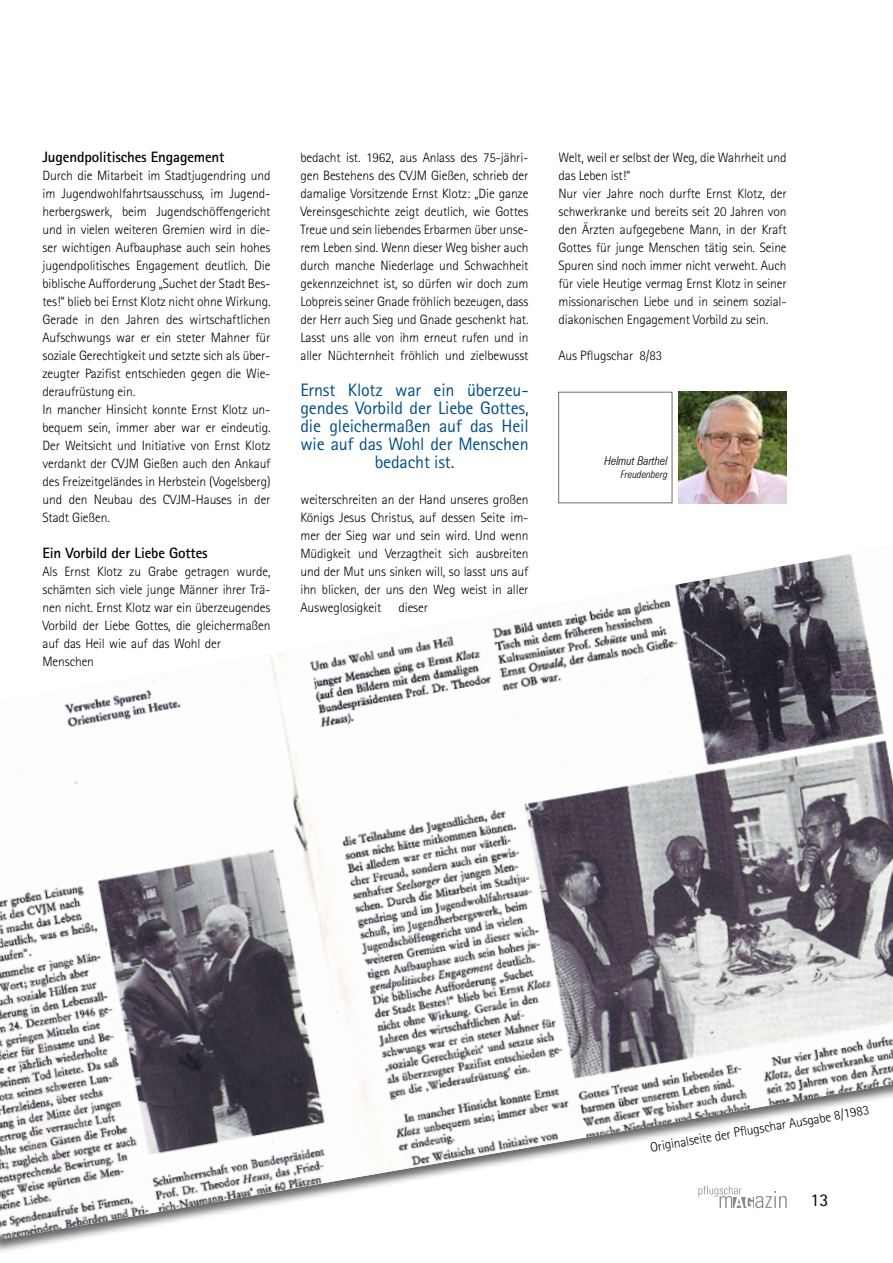
<style>
.page{position:relative;width:893px;height:1263px;background:#fff}
.page>*{position:absolute;margin:0;border:0;box-sizing:border-box;transform-origin:0 0}
.t1{font:18px/18px "Rotis Sans Serif Std";letter-spacing:-.01em;color:#004f87;text-align:center}
.t2{font:18px "Rotis Sans Serif Std";color:#000}
.t3{font:700 15px "Rotis Sans Serif Std";letter-spacing:-.01em;color:#000}
.t4{font:300 13.5px/18px "Rotis Sans Serif Std";letter-spacing:-.01em;color:#000}
.t5{font:italic 300 condensed 12px "Zurich BT";color:#000}
.t6{font:italic 300 condensed 10.5px "Zurich BT";color:#000}
</style>
<div class="page">
<img style="left:678px;top:392px;width:109px;height:111px">
<img style="left:0;top:554px;width:893px;height:685px">
<p class="t3" style="left:43px;top:147px;width:184px">Jugendpolitisches Engagement</p>
<p class="t4" style="left:43px;top:167px;width:230px">Durch die Mitarbeit im Stadtjugendring und im Jugendwohlfahrtsausschuss, im Jugend&shy;herbergswerk, beim Jugendschöffengericht und in vielen weiteren Gremien wird in die&shy;ser wichtigen Aufbauphase auch sein hohes jugendpolitisches Engagement deutlich. Die biblische Aufforderung „Suchet der Stadt Bes&shy;tes!“ blieb bei Ernst Klotz nicht ohne Wirkung.<br>Gerade in den Jahren des wirtschaftlichen Aufschwungs war er ein steter Mahner für soziale Gerechtigkeit und setzte sich als über&shy;zeugter Pazifist entschieden gegen die Wie&shy;deraufrüstung ein.<br>In mancher Hinsicht konnte Ernst Klotz un&shy;bequem sein, immer aber war er eindeutig.<br>Der Weitsicht und Initiative von Ernst Klotz verdankt der CVJM Gießen auch den Ankauf des Freizeitgeländes in Herbstein (Vogelsberg) und den Neubau des CVJM-Hauses in der Stadt Gießen.</p>
<p class="t3" style="left:43px;top:543px;width:167px">Ein Vorbild der Liebe Gottes</p>
<p class="t4" style="left:43px;top:563px;width:230px">Als Ernst Klotz zu Grabe getragen wurde, schämten sich viele junge Männer ihrer Trä&shy;nen nicht. Ernst Klotz war ein überzeugendes Vorbild der Liebe Gottes, die gleichermaßen auf das Heil wie auf das Wohl der Menschen</p>
<p class="t4" style="left:300px;top:149px;width:230px;text-align:justify">bedacht ist. 1962, aus Anlass des 75-jähri&shy;gen Bestehens des CVJM Gießen, schrieb der damalige Vorsitzende Ernst Klotz: „Die ganze Vereinsgeschichte zeigt deutlich, wie Gottes Treue und sein liebendes Erbarmen über unse&shy;rem Leben sind. Wenn dieser Weg bisher auch durch manche Niederlage und Schwachheit gekennzeichnet ist, so dürfen wir doch zum Lobpreis seiner Gnade fröhlich bezeugen, dass der Herr auch Sieg und Gnade geschenkt hat.<br>Lasst uns alle von ihm erneut rufen und in aller Nüchternheit fröhlich und zielbewusst</p>
<h1 class="t1" style="left:300px;top:381px;width:230px">Ernst Klotz war ein überzeu&shy;gendes Vorbild der Liebe Gottes, die gleichermaßen auf das Heil wie auf das Wohl der Menschen bedacht ist.</h1>
<p class="t4" style="left:300px;top:491px;width:230px;text-align:justify">weiterschreiten an der Hand unseres großen Königs Jesus Christus, auf dessen Seite im&shy;mer der Sieg war und sein wird. Und wenn Müdigkeit und Verzagtheit sich ausbreiten und der Mut uns sinken will, so lasst uns auf ihn blicken, der uns den Weg weist in aller Ausweglosigkeit</p>
<p class="t4" style="left:398px;top:599px;width:31px">dieser</p>
<p class="t4" style="left:558px;top:149px;width:230px">Welt, weil er selbst der Weg, die Wahrheit und das Leben ist!“<br>Nur vier Jahre noch durfte Ernst Klotz, der schwerkranke und bereits seit 20 Jahren von den Ärzten aufgegebene Mann, in der Kraft Gottes für junge Menschen tätig sein. Seine Spuren sind noch immer nicht verweht. Auch für viele Heutige vermag Ernst Klotz in seiner missionarischen Liebe und in seinem sozial&shy;diakonischen Engagement Vorbild zu sein.</p>
<p class="t4" style="left:558px;top:347px;width:105px">Aus Pflugschar 8/83</p>
<p class="t5" style="left:604px;top:454px;width:65px">Helmut Barthel</p>
<p class="t6" style="left:621px;top:468px;width:48px">Freudenberg</p>
<p class="t4" style="left:649px;top:1139px;width:223px;rotate:-10deg">Originalseite der Pfl ugschar Ausgabe 8/1983</p>
<h1 class="t2" style="left:810px;top:1189px;width:19px">13</h1>
</div>
